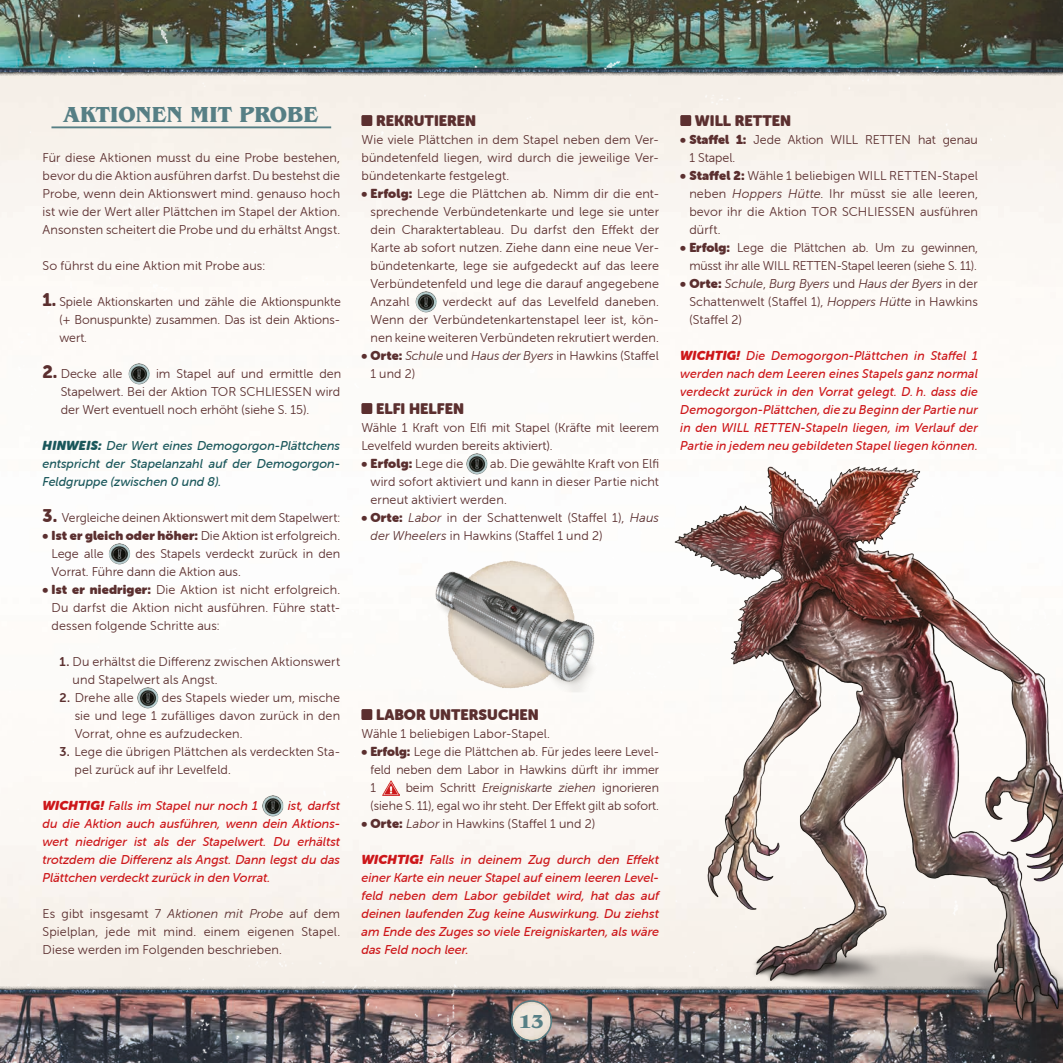
<style>
.page{position:relative;width:1063px;height:1063px;background:#fff}
.page>*{position:absolute;margin:0;border:0;box-sizing:border-box;transform-origin:0 0}
.TITLE_2{font:700 22.5px "Benguiat IT Cby BT";letter-spacing:-.015em;color:#567f85}
.t1{font:700 19.5px "Benguiat IT Cby BT";color:#567f85}
.Subhead{font:15px "Museo Sans Rounded";color:#5b2f2f}
.Body_Copy{font:12.75px/18px "Museo Sans Rounded 300";letter-spacing:.005em;color:#5b2f2f;text-align:justify}
.Remember{font:italic 12.75px/18px "Museo Sans Rounded 500";color:#cd171a;text-align:justify}
.Remember_2{font:italic 12.75px/18px "Museo Sans Rounded 500";color:#1a575b;text-align:justify}
.Body_Copy-2{font:12.75px "Museo Sans Rounded";letter-spacing:.01em;color:#5b2f2f}
.s1{font-family:"Museo Sans Rounded 900";font-size:18px}
.s2{font-family:"Museo Sans Rounded 1000"}
.s3{font-family:"Museo Sans Rounded"}
.s4{font-family:"Museo Sans Rounded 700"}
.s5{font-style:italic}
.s6{font-family:"Museo Sans Rounded 300"}
</style>
<div class="page">
<img style="left:0;top:76px;width:1063px;height:910px">
<svg style="left:0;top:72px;width:1063px;height:4px;background:#aca8a3"></svg>
<img style="left:146px;top:0;width:917px;height:72px">
<svg style="left:0;top:986px;width:612px;height:4px;background:#b1aeaa"></svg>
<img style="left:146px;top:990px;width:917px;height:73px">
<img style="left:0;top:990px;width:146px;height:73px">
<img style="left:0;top:0;width:145px;height:72px">
<img style="left:512px;top:1002px;width:39px;height:38px;border-radius:19px">
<div style="left:511px;top:1000px;width:41px;height:41px;border:2px solid #567f85;border-radius:50%"></div>
<img style="left:442px;top:555px;width:137px;height:9px">
<img style="left:390px;top:564px;width:222px;height:128px">
<img style="left:612px;top:452px;width:451px;height:603px">
<hr style="left:51px;top:126px;width:280px;height:2px;background:#567f85">
<img style="left:129px;top:363px;width:21px;height:21px;border-radius:11px">
<img style="left:109px;top:543px;width:21px;height:21px;border-radius:11px">
<img style="left:137px;top:687px;width:21px;height:21px;border-radius:11px">
<img style="left:262px;top:795px;width:21px;height:21px">
<div style="left:361px;top:115px;width:11px;height:11px;background:#5b2f2f"></div>
<img style="left:416px;top:291px;width:21px;height:21px;border-radius:11px">
<div style="left:361px;top:403px;width:11px;height:11px;background:#5b2f2f"></div>
<img style="left:466px;top:453px;width:21px;height:21px;border-radius:11px">
<div style="left:361px;top:709px;width:11px;height:11px;background:#5b2f2f"></div>
<img style="left:382px;top:780px;width:17px;height:15px">
<div style="left:680px;top:115px;width:11px;height:11px;background:#5b2f2f"></div>
<p class="TITLE_2" style="left:64px;top:101px;width:256px">AKTIONEN MIT PROBE</p>
<p class="Body_Copy" style="left:43px;top:149px;width:299px">Für diese Aktionen musst du eine Probe bestehen, bevor du die Aktion ausführen darfst. Du bestehst die Probe, wenn dein Aktionswert mind. genauso hoch ist wie der Wert aller Plättchen im Stapel der Aktion.<br>Ansonsten scheitert die Probe und du erhältst Angst.</p>
<p class="Body_Copy" style="left:43px;top:257px;width:224px">So führst du eine Aktion mit Probe aus:</p>
<p class="Body_Copy" style="left:59px;top:293px;width:283px;text-indent:-17px"><span class="s1">1.</span> Spiele Aktionskarten und zähle die Aktionspunkte (+ Bonuspunkte) zusammen. Das ist dein Aktions&shy;wert.</p>
<p class="Body_Copy" style="left:43px;top:365px;width:81px"><span class="s1">2.</span> Decke alle</p>
<p class="Body_Copy" style="left:61px;top:365px;width:282px;text-indent:95px">im Stapel auf und ermittle den Stapelwert. Bei der Aktion TOR SCHLIESSEN wird der Wert eventuell noch erhöht (siehe S. 15).</p>
<p class="Remember_2" style="left:43px;top:437px;width:299px"><span class="s2">HINWEIS:</span> Der Wert eines Demogorgon-Plättchens entspricht der Stapelanzahl auf der Demogorgon-Feldgruppe (zwischen 0 und 8).</p>
<p class="Body_Copy" style="left:43px;top:509px;width:299px"><span class="s1">3.</span> Vergleiche deinen Aktionswert mit dem Stapelwert:</p>
<p class="Body_Copy" style="left:52px;top:527px;width:290px;text-indent:-9px"><span class="s3">• Ist er gleich oder höher:</span> Die Aktion ist erfolgreich.<br>Lege alle</p>
<p class="Body_Copy" style="left:52px;top:545px;width:290px;text-indent:84px">des Stapels verdeckt zurück in den<br>Vorrat. Führe dann die Aktion aus.</p>
<p class="Body_Copy" style="left:52px;top:581px;width:290px;text-indent:-9px"><span class="s3">• Ist er niedriger:</span> Die Aktion ist nicht erfolgreich.<br>Du darfst die Aktion nicht ausführen. Führe statt&shy;dessen folgende Schritte aus:</p>
<p class="Body_Copy" style="left:73px;top:653px;width:269px;text-indent:-13px"><span class="s4">1.</span> Du erhältst die Differenz zwischen Aktionswert und Stapelwert als Angst.</p>
<p class="Body_Copy" style="left:60px;top:689px;width:76px"><span class="s4">2.</span> Drehe alle</p>
<p class="Body_Copy" style="left:75px;top:689px;width:267px;text-indent:87px">des Stapels wieder um, mische sie und lege 1 zufälliges davon zurück in den Vorrat, ohne es aufzudecken.</p>
<p class="Body_Copy" style="left:74px;top:743px;width:267px;text-indent:-15px"><span class="s4">3.</span> Lege die übrigen Plättchen als verdeckten Sta&shy;pel zurück auf ihr Levelfeld.</p>
<p class="Remember" style="left:43px;top:797px;width:217px"><span class="s2">WICHTIG!</span> Falls im Stapel nur noch 1</p>
<p class="Remember" style="left:43px;top:797px;width:299px;text-indent:245px">ist, darfst du die Aktion auch ausführen, wenn dein Aktions&shy;wert niedriger ist als der Stapelwert. Du erhältst trotzdem die Differenz als Angst. Dann legst du das Plättchen verdeckt zurück in den Vorrat.</p>
<p class="Body_Copy" style="left:43px;top:905px;width:299px">Es gibt insgesamt 7 <span class="s5">Aktionen mit Probe</span> auf dem Spielplan, jede mit mind. einem eigenen Stapel.<br>Diese werden im Folgenden beschrieben.</p>
<p class="Subhead" style="left:376px;top:112px;width:102px">REKRUTIEREN</p>
<p class="Body_Copy" style="left:361px;top:131px;width:299px">Wie viele Plättchen in dem Stapel neben dem Ver&shy;bündetenfeld liegen, wird durch die jeweilige Ver&shy;bündetenkarte festgelegt.</p>
<p class="Body_Copy" style="left:370px;top:185px;width:290px;text-indent:-9px"><span class="s3">• Erfolg:</span> Lege die Plättchen ab. Nimm dir die ent&shy;sprechende Verbündetenkarte und lege sie unter dein Charaktertableau. Du darfst den Effekt der Karte ab sofort nutzen. Ziehe dann eine neue Ver&shy;bündetenkarte, lege sie aufgedeckt auf das leere Verbündetenfeld und lege die darauf angegebene Anzahl</p>
<p class="Body_Copy" style="left:370px;top:293px;width:290px;text-indent:72px">verdeckt auf das Levelfeld daneben.<br>Wenn der Verbündetenkartenstapel leer ist, kön&shy;nen keine weiteren Verbündeten rekrutiert werden.</p>
<p class="Body_Copy" style="left:370px;top:347px;width:290px;text-indent:-9px"><span class="s3">• Orte:</span> <span class="s5">Schule</span> und <span class="s5">Haus der Byers</span> in Hawkins (Staffel<br>1 und 2)</p>
<p class="Subhead" style="left:376px;top:400px;width:90px">ELFI HELFEN</p>
<p class="Body_Copy" style="left:361px;top:419px;width:299px">Wähle 1 Kraft von Elfi mit Stapel (Kräfte mit leerem<br>Levelfeld wurden bereits aktiviert).</p>
<p class="Body_Copy-2" style="left:361px;top:456px;width:104px">• Erfolg: <span class="s6">Lege die</span></p>
<p class="Body_Copy" style="left:370px;top:455px;width:290px;text-indent:120px">ab. Die gewählte Kraft von Elfi wird sofort aktiviert und kann in dieser Partie nicht erneut aktiviert werden.</p>
<p class="Body_Copy" style="left:370px;top:509px;width:290px;text-indent:-9px"><span class="s3">• Orte:</span> <span class="s5">Labor</span> in der Schattenwelt (Staffel 1), <span class="s5">Haus der Wheelers</span> in Hawkins (Staffel 1 und 2)</p>
<p class="Subhead" style="left:695px;top:112px;width:98px">WILL RETTEN</p>
<p class="Body_Copy" style="left:689px;top:131px;width:290px;text-indent:-9px"><span class="s3">• Staffel 1:</span> Jede Aktion WILL RETTEN hat genau<br>1 Stapel.</p>
<p class="Body_Copy" style="left:689px;top:167px;width:290px;text-indent:-9px"><span class="s3">• Staffel 2:</span> Wähle 1 beliebigen WILL RETTEN-Stapel neben <span class="s5">Hoppers Hütte</span>. Ihr müsst sie alle leeren, bevor ihr die Aktion TOR SCHLIESSEN ausführen dürft.</p>
<p class="Body_Copy" style="left:680px;top:239px;width:299px;text-align:right"><span class="s3">• Erfolg:</span> Lege die Plättchen ab. Um zu gewinnen, müsst ihr alle WILL RETTEN-Stapel leeren (siehe S. 11).</p>
<p class="Body_Copy" style="left:689px;top:275px;width:290px;text-indent:-9px"><span class="s3">• Orte:</span> <span class="s5">Schule</span>, <span class="s5">Burg Byers</span> und <span class="s5">Haus der Byers</span> in der Schattenwelt (Staffel 1), <span class="s5">Hoppers Hütte</span> in Hawkins (Staffel 2)</p>
<p class="Remember" style="left:680px;top:347px;width:299px"><span class="s2">WICHTIG!</span> Die Demogorgon-Plättchen in Staffel 1 werden nach dem Leeren eines Stapels ganz normal verdeckt zurück in den Vorrat gelegt. D. h. dass die Demogorgon-Plättchen, die zu Beginn der Partie nur in den WILL RETTEN-Stapeln liegen, im Verlauf der Partie in jedem neu gebildeten Stapel liegen können.</p>
<p class="Subhead" style="left:376px;top:706px;width:164px">LABOR UNTERSUCHEN</p>
<p class="Body_Copy" style="left:361px;top:725px;width:190px">Wähle 1 beliebigen Labor-Stapel.</p>
<p class="Body_Copy" style="left:370px;top:743px;width:290px;text-indent:-9px"><span class="s3">• Erfolg:</span> Lege die Plättchen ab. Für jedes leere Level&shy;feld neben dem Labor in Hawkins dürft ihr immer 1</p>
<p class="Body_Copy" style="left:370px;top:779px;width:290px;text-align:right">beim Schritt <span class="s5">Ereigniskarte ziehen</span> ignorieren (siehe S. 11), egal wo ihr steht. Der Effekt gilt ab sofort.</p>
<p class="Body_Copy" style="left:361px;top:815px;width:235px"><span class="s3">• Orte:</span> <span class="s5">Labor</span> in Hawkins (Staffel 1 und 2)</p>
<p class="Remember" style="left:361px;top:851px;width:299px"><span class="s2">WICHTIG!</span> Falls in deinem Zug durch den Effekt einer Karte ein neuer Stapel auf einem leeren Level&shy;feld neben dem Labor gebildet wird, hat das auf deinen laufenden Zug keine Auswirkung. Du ziehst am Ende des Zuges so viele Ereigniskarten, als wäre das Feld noch leer.</p>
<h2 class="t1" style="left:519px;top:1009px;width:27px">13</h2>
</div>
